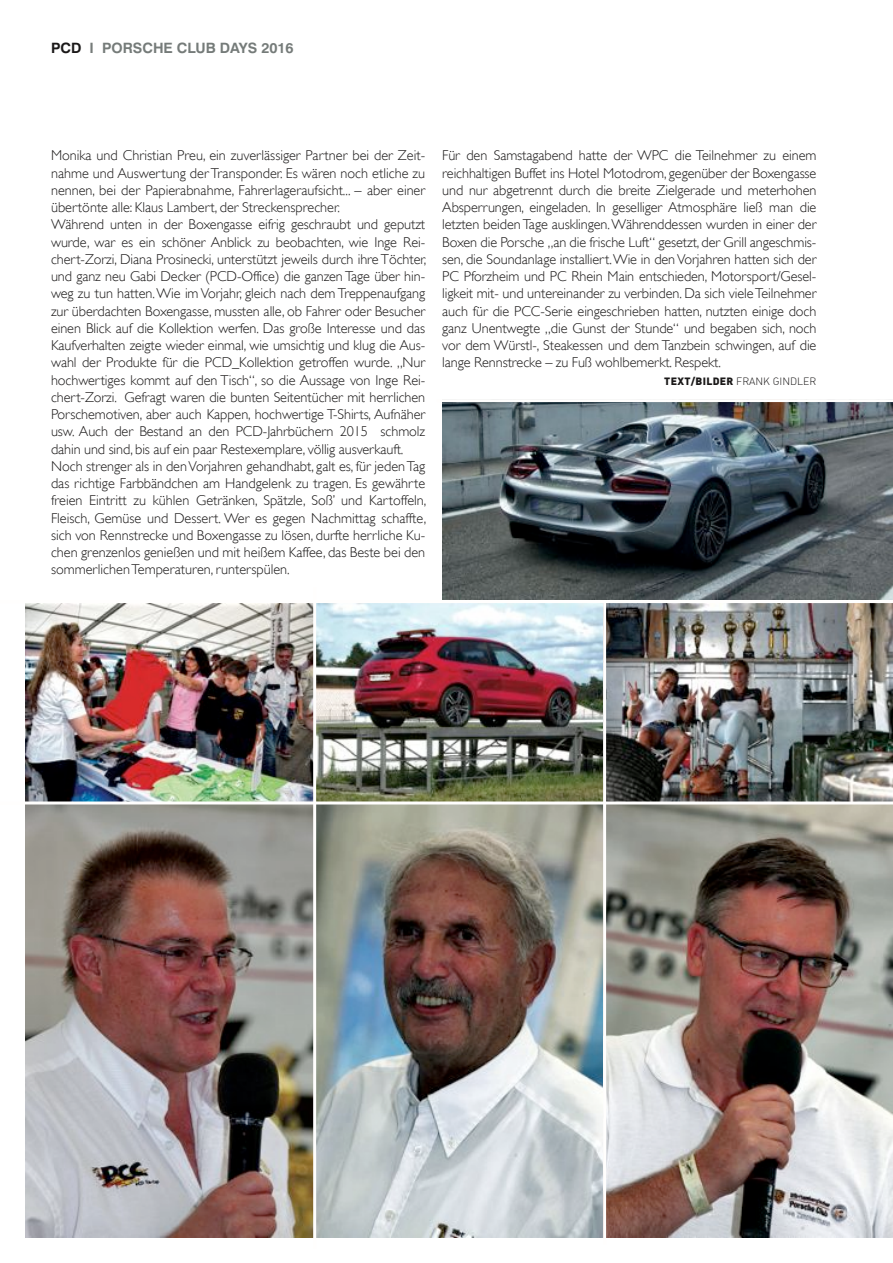
<style>
.page{position:relative;width:893px;height:1263px;background:#fff}
.page>*{position:absolute;margin:0;border:0;box-sizing:border-box;transform-origin:0 0}
.t1{font:300 14.25px/17.2px "Gill Sans";letter-spacing:-.005em;color:#1a1818;text-align:justify}
.t2{font:700 14.25px "Swiss 721 BT";color:#757b79}
.t3{font:10.5px "DIN Light Alternate";color:#1a1818}
.s1{color:#1a1818}
.s2{font-family:"DIN Black Alternate"}
</style>
<div class="page">
<img style="left:442px;top:402px;width:451px;height:198px">
<img style="left:26px;top:604px;width:867px;height:633px">
<img style="left:892px;top:1038px;width:1px;height:199px">
<hr style="left:603px;top:601px;width:3px;height:643px;background:#fffefd">
<hr style="left:313px;top:587px;width:3px;height:661px;background:#fffefd">
<hr style="left:0;top:801px;width:893px;height:3px;background:#fffefd">
<p class="t2" style="left:51px;top:39px;width:244px"><span class="s1">PCD</span> I PORSCHE CLUB DAYS 2016</p>
<p class="t1" style="left:51px;top:147px;width:377px;text-align:left">Monika und Christian Preu, ein zuverlässiger Partner bei der Zeit&shy;nahme und Auswertung der Transponder. Es wären noch etliche zu nennen, bei der Papierabnahme, Fahrerlageraufsicht... – aber einer übertönte alle: Klaus Lambert, der Streckensprecher.<br>Während unten in der Boxengasse eifrig geschraubt und geputzt wurde, war es ein schöner Anblick zu beobachten, wie Inge Rei&shy;chert-Zorzi, Diana Prosinecki, unterstützt jeweils durch ihre Töchter, und ganz neu Gabi Decker (PCD-Office) die ganzen Tage über hin&shy;weg zu tun hatten.Wie im Vorjahr, gleich nach dem Treppenaufgang zur überdachten Boxengasse, mussten alle, ob Fahrer oder Besucher einen Blick auf die Kollektion werfen. Das große Interesse und das Kaufverhalten zeigte wieder einmal, wie umsichtig und klug die Aus&shy;wahl der Produkte für die PCD_Kollektion getroffen wurde. „Nur hochwertiges kommt auf den Tisch“, so die Aussage von Inge Rei&shy;chert-Zorzi. Gefragt waren die bunten Seitentücher mit herrlichen Porschemotiven, aber auch Kappen, hochwertige T-Shirts, Aufnäher usw. Auch der Bestand an den PCD-Jahrbüchern 2015 schmolz dahin und sind, bis auf ein paar Restexemplare, völlig ausverkauft.<br>Noch strenger als in denVorjahren gehandhabt, galt es, für jedenTag das richtige Farbbändchen am Handgelenk zu tragen. Es gewährte freien Eintritt zu kühlen Getränken, Spätzle, Soß’ und Kartoffeln, Fleisch, Gemüse und Dessert. Wer es gegen Nachmittag schaffte, sich von Rennstrecke und Boxengasse zu lösen, durfte herrliche Ku&shy;chen grenzenlos genießen und mit heißem Kaffee, das Beste bei den sommerlichenTemperaturen, runterspülen.</p>
<p class="t1" style="left:442px;top:147px;width:376px">Für den Samstagabend hatte der WPC die Teilnehmer zu einem reichhaltigen Buffet ins Hotel Motodrom, gegenüber der Boxengasse und nur abgetrennt durch die breite Zielgerade und meterhohen Absperrungen, eingeladen. In geselliger Atmosphäre ließ man die letzten beidenTage ausklingen.Währenddessen wurden in einer der Boxen die Porsche „an die frische Luft“ gesetzt, der Grill angeschmis&shy;sen, die Soundanlage installiert.Wie in denVorjahren hatten sich der PC Pforzheim und PC Rhein Main entschieden, Motorsport/Gesel&shy;ligkeit mit- und untereinander zu verbinden. Da sich vieleTeilnehmer auch für die PCC-Serie eingeschrieben hatten, nutzten einige doch ganz Unentwegte „die Gunst der Stunde“ und begaben sich, noch vor dem Würstl-, Steakessen und dem Tanzbein schwingen, auf die lange Rennstrecke – zu Fuß wohlbemerkt. Respekt.</p>
<p class="t3" style="left:664px;top:374px;width:154px"><span class="s2">TEXT/BILDER</span> FRANK GINDLER</p>
</div>
